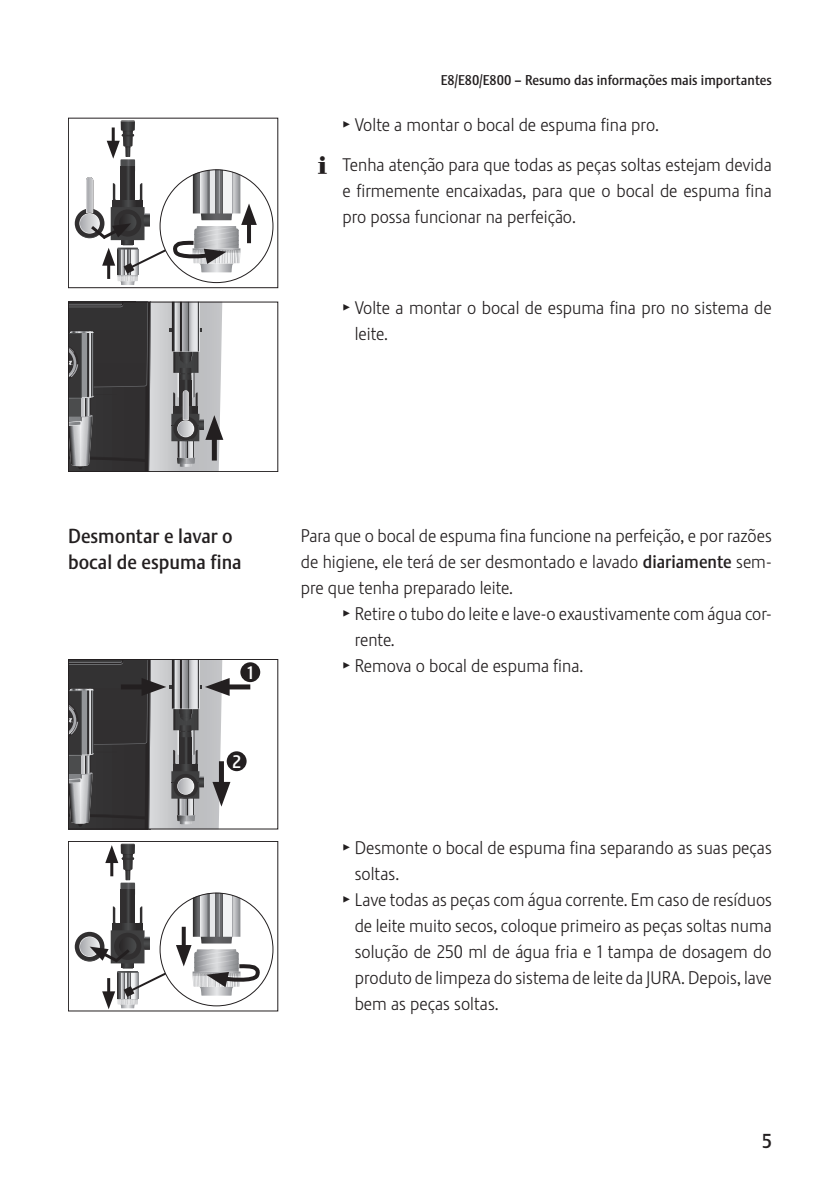
<style>
.page{position:relative;width:840px;height:1191px;background:#fff}
.page>*{position:absolute;margin:0;border:0;box-sizing:border-box;transform-origin:0 0}
.t1{font:20px/26px "Stalemate Pro 2 J Medium";color:#231f20}
.t2{font:18px/26px "Stalemate Pro 2 J Light";color:#231f20;text-align:justify}
.t3{font:18px "Stalemate Pro 2 J Medium";color:#fff}
.t4{font:14px "Stalemate Pro 2 J Medium";color:#231f20}
.s1{font-family:"Jura Pict 2006"}
.s2{font-family:"Stalemate Pro 2 J Medium"}
</style>
<div class="page">
<div style="left:68px;top:118px;width:210px;height:170px;border:1px solid #231f20"></div>
<svg style="left:75px;top:208px;width:29px;height:30px"></svg>
<svg style="left:80px;top:120px;width:177px;height:165px"></svg>
<svg style="left:68px;top:302px;width:155px;height:170px;background:#737375"></svg>
<div style="left:220px;top:684px;width:30px;height:5px;background:#231f20"></div>
<svg style="left:68px;top:659px;width:162px;height:170px;background:#767678"></svg>
<div style="left:240px;top:662px;width:20px;height:20px;background:#231f20;border-radius:50%"></div>
<div style="left:226px;top:751px;width:20px;height:20px;background:#231f20;border-radius:50%"></div>
<div style="left:68px;top:841px;width:210px;height:170px;border:1px solid #231f20"></div>
<svg style="left:176px;top:892px;width:83px;height:103px"></svg>
<svg style="left:120px;top:894px;width:15px;height:29px"></svg>
<svg style="left:113px;top:923px;width:29px;height:7px"></svg>
<svg style="left:113px;top:906px;width:3px;height:17px"></svg>
<svg style="left:139px;top:906px;width:3px;height:17px"></svg>
<svg style="left:75px;top:931px;width:29px;height:30px"></svg>
<svg style="left:105px;top:843px;width:30px;height:51px"></svg>
<svg style="left:80px;top:930px;width:88px;height:79px"></svg>
<p class="t4" style="left:440px;top:72px;width:332px">E8/E80/E800 – Resumo das informações mais importantes</p>
<p class="t2" style="left:343px;top:111px;width:317px"><span class="s1">T</span> Volte a montar o bocal de espuma fina pro.</p>
<p class="t2" style="left:342px;top:152px;width:431px;text-indent:-24px"><span class="s1">E</span> Tenha atenção para que todas as peças soltas estejam devida e firmemente encaixadas, para que o bocal de espuma fina pro possa funcionar na perfeição.</p>
<p class="t2" style="left:354px;top:295px;width:418px;text-indent:-11px"><span class="s1">T</span> Volte a montar o bocal de espuma fina pro no sistema de leite.</p>
<p class="t1" style="left:68px;top:523px;width:175px">Desmontar e lavar o bocal de espuma fina</p>
<p class="t3" style="left:247px;top:662px;width:7px">1</p>
<p class="t3" style="left:232px;top:751px;width:10px">2</p>
<p class="t2" style="left:300px;top:522px;width:472px">Para que o bocal de espuma fina funcione na perfeição, e por razões de higiene, ele terá de ser desmontado e lavado <span class="s2">diariamente</span> sem&shy;pre que tenha preparado leite.</p>
<p class="t2" style="left:343px;top:600px;width:430px"><span class="s1">T</span> Retire o tubo do leite e lave-o exaustivamente com água cor-</p>
<p class="t2" style="left:354px;top:626px;width:42px">rente.</p>
<p class="t2" style="left:343px;top:652px;width:241px"><span class="s1">T</span> Remova o bocal de espuma fina.</p>
<p class="t2" style="left:343px;top:834px;width:430px"><span class="s1">T</span> Desmonte o bocal de espuma fina separando as suas peças</p>
<p class="t2" style="left:354px;top:860px;width:46px">soltas.</p>
<p class="t2" style="left:343px;top:886px;width:430px"><span class="s1">T</span> Lave todas as peças com água corrente. Em caso de resíduos</p>
<p class="t2" style="left:354px;top:912px;width:418px">de leite muito secos, coloque primeiro as peças soltas numa</p>
<p class="t2" style="left:354px;top:938px;width:418px">solução de 250 ml de água fria e 1 tampa de dosagem do</p>
<p class="t2" style="left:354px;top:964px;width:418px">produto de limpeza do sistema de leite da JURA. Depois, lave</p>
<p class="t2" style="left:354px;top:990px;width:146px">bem as peças soltas.</p>
<p class="t1" style="left:761px;top:1128px;width:11px">5</p>
</div>
